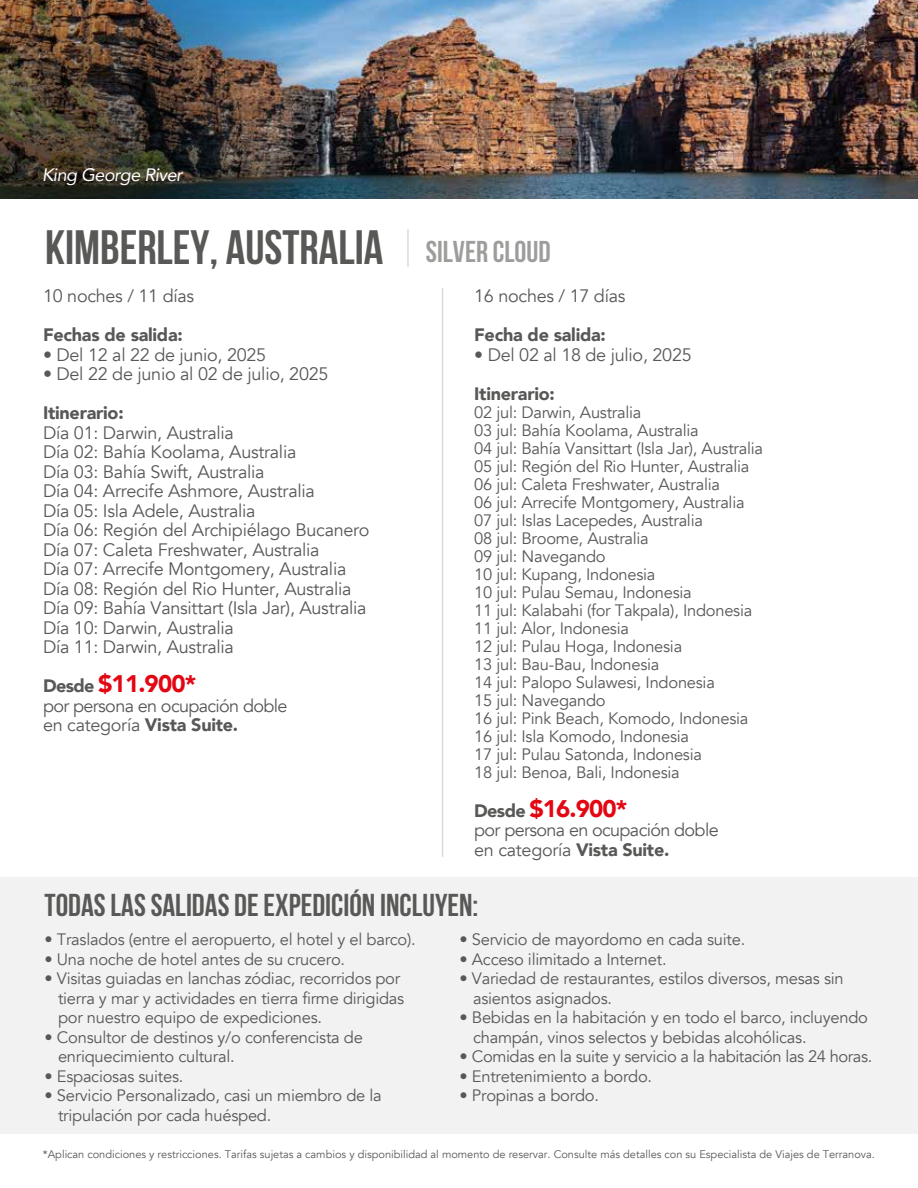
<style>
.page{position:relative;width:918px;height:1188px;background:#fff}
.page>*{position:absolute;margin:0;border:0;box-sizing:border-box;transform-origin:0 0}
.t1{font:700 48px "Bebas Neue";color:#585857}
.t2{font:700 31.5px "Bebas Neue";color:#585857}
.t3{font:700 30px "Bebas Neue";color:#9d9d9c}
.t4{font:900 24px "Avenir";letter-spacing:-.035em;color:#e30613}
.t5{font:18px/19.5px "Avenir";letter-spacing:-.015em;color:#585857}
.t6{font:18px/19.5px "Avenir";letter-spacing:-.035em;color:#585857}
.t7{font:900 18px "Avenir";letter-spacing:-.015em;color:#585857}
.t8{font:italic 18px "Avenir";letter-spacing:-.03em;color:#fff}
.t9{font:16.5px/18px "Avenir";letter-spacing:-.015em;color:#585857}
.t10{font:10.95px "Avenir";color:#585857}
.s1{font-size:18px;color:#585857}
.s2{font-weight:900}
</style>
<div class="page">
<hr style="left:442px;top:288px;width:1px;height:569px;background:#dadada">
<hr style="left:407px;top:229px;width:2px;height:38px;background:#dadada">
<img style="left:694px;top:0;width:224px;height:199px">
<img style="left:0;top:0;width:694px;height:199px">
<div style="left:0;top:877px;width:918px;height:257px;background:#f2f2f2"></div>
<p class="t8" style="left:42px;top:163px;width:142px">King George River</p>
<h1 class="t1" style="left:45px;top:221px;width:340px">KIMBERLEY, AUSTRALIA</h1>
<p class="t5" style="left:43px;top:286px;width:153px">10 noches / 11 días</p>
<p class="t7" style="left:43px;top:319px;width:141px">Fechas de salida:</p>
<p class="t5" style="left:43px;top:345px;width:225px">• Del 12 al 22 de junio, 2025</p>
<p class="t5" style="left:43px;top:364px;width:287px">• Del 22 de junio al 02 de julio, 2025</p>
<p class="t7" style="left:43px;top:397px;width:82px">Itinerario:</p>
<p class="t5" style="left:43px;top:423px;width:328px">Día 01: Darwin, Australia<br>Día 02: Bahía Koolama, Australia<br>Día 03: Bahía Swift, Australia<br>Día 04: Arrecife Ashmore, Australia<br>Día 05: Isla Adele, Australia<br>Día 06: Región del Archipiélago Bucanero Día 07: Caleta Freshwater, Australia<br>Día 07: Arrecife Montgomery, Australia Día 08: Región del Rio Hunter, Australia Día 09: Bahía Vansittart (Isla Jar), Australia Día 10: Darwin, Australia<br>Día 11: Darwin, Australia</p>
<h3 class="t4" style="left:43px;top:663px;width:155px"><span class="s1">Desde</span> $11.900*</h3>
<p class="t6" style="left:43px;top:696px;width:246px">por persona en ocupación doble en categoría <span class="s2">Vista Suite.</span></p>
<h3 class="t3" style="left:426px;top:235px;width:126px">SILVER CLOUD</h3>
<p class="t5" style="left:474px;top:286px;width:153px">16 noches / 17 días</p>
<p class="t7" style="left:474px;top:319px;width:133px">Fecha de salida:</p>
<p class="t5" style="left:474px;top:345px;width:219px">• Del 02 al 18 de julio, 2025</p>
<p class="t7" style="left:474px;top:378px;width:82px">Itinerario:</p>
<p class="t9" style="left:474px;top:403px;width:290px">02 jul: Darwin, Australia<br>03 jul: Bahía Koolama, Australia<br>04 jul: Bahía Vansittart (Isla Jar), Australia<br>05 jul: Región del Rio Hunter, Australia<br>06 jul: Caleta Freshwater, Australia<br>06 jul: Arrecife Montgomery, Australia<br>07 jul: Islas Lacepedes, Australia<br>08 jul: Broome, Australia<br>09 jul: Navegando<br>10 jul: Kupang, Indonesia<br>10 jul: Pulau Semau, Indonesia<br>11 jul: Kalabahi (for Takpala), Indonesia<br>11 jul: Alor, Indonesia<br>12 jul: Pulau Hoga, Indonesia<br>13 jul: Bau-Bau, Indonesia<br>14 jul: Palopo Sulawesi, Indonesia<br>15 jul: Navegando<br>16 jul: Pink Beach, Komodo, Indonesia<br>16 jul: Isla Komodo, Indonesia<br>17 jul: Pulau Satonda, Indonesia<br>18 jul: Benoa, Bali, Indonesia</p>
<h3 class="t4" style="left:474px;top:788px;width:155px"><span class="s1">Desde</span> $16.900*</h3>
<p class="t6" style="left:474px;top:820px;width:246px">por persona en ocupación doble en categoría <span class="s2">Vista Suite.</span></p>
<h2 class="t2" style="left:45px;top:888px;width:435px">TODAS LAS SALIDAS DE EXPEDICIÓN INCLUYEN:</h2>
<p class="t9" style="left:45px;top:931px;width:373px">• Traslados (entre el aeropuerto, el hotel y el barco).</p>
<p class="t9" style="left:45px;top:950px;width:302px">• Una noche de hotel antes de su crucero.</p>
<p class="t9" style="left:58px;top:969px;width:348px;line-height:19.5px;text-indent:-13px">• Visitas guiadas en lanchas zódiac, recorridos por tierra y mar y actividades en tierra firme dirigidas por nuestro equipo de expediciones.</p>
<p class="t9" style="left:58px;top:1028px;width:306px;line-height:19.5px;text-indent:-13px">• Consultor de destinos y/o conferencista de enriquecimiento cultural.</p>
<p class="t9" style="left:45px;top:1067px;width:140px">• Espaciosas suites.</p>
<p class="t9" style="left:58px;top:1086px;width:325px;line-height:19.5px;text-indent:-13px">• Servicio Personalizado, casi un miembro de la tripulación por cada huésped.</p>
<p class="t9" style="left:460px;top:931px;width:287px">• Servicio de mayordomo en cada suite.</p>
<p class="t9" style="left:460px;top:950px;width:209px">• Acceso ilimitado a Internet.</p>
<p class="t9" style="left:473px;top:969px;width:372px;line-height:19.5px;text-indent:-13px">• Variedad de restaurantes, estilos diversos, mesas sin asientos asignados.</p>
<p class="t9" style="left:473px;top:1008px;width:397px;line-height:19.5px;text-indent:-13px">• Bebidas en la habitación y en todo el barco, incluyendo champán, vinos selectos y bebidas alcohólicas.</p>
<p class="t9" style="left:460px;top:1048px;width:414px">• Comidas en la suite y servicio a la habitación las 24 horas.</p>
<p class="t9" style="left:460px;top:1067px;width:194px">• Entretenimiento a bordo.</p>
<p class="t9" style="left:460px;top:1087px;width:141px">• Propinas a bordo.</p>
<p class="t10" style="left:43px;top:1147px;width:834px">*Aplican condiciones y restricciones. Tarifas sujetas a cambios y disponibilidad al momento de reservar. Consulte más detalles con su Especialista de Viajes de Terranova.</p>
</div>
